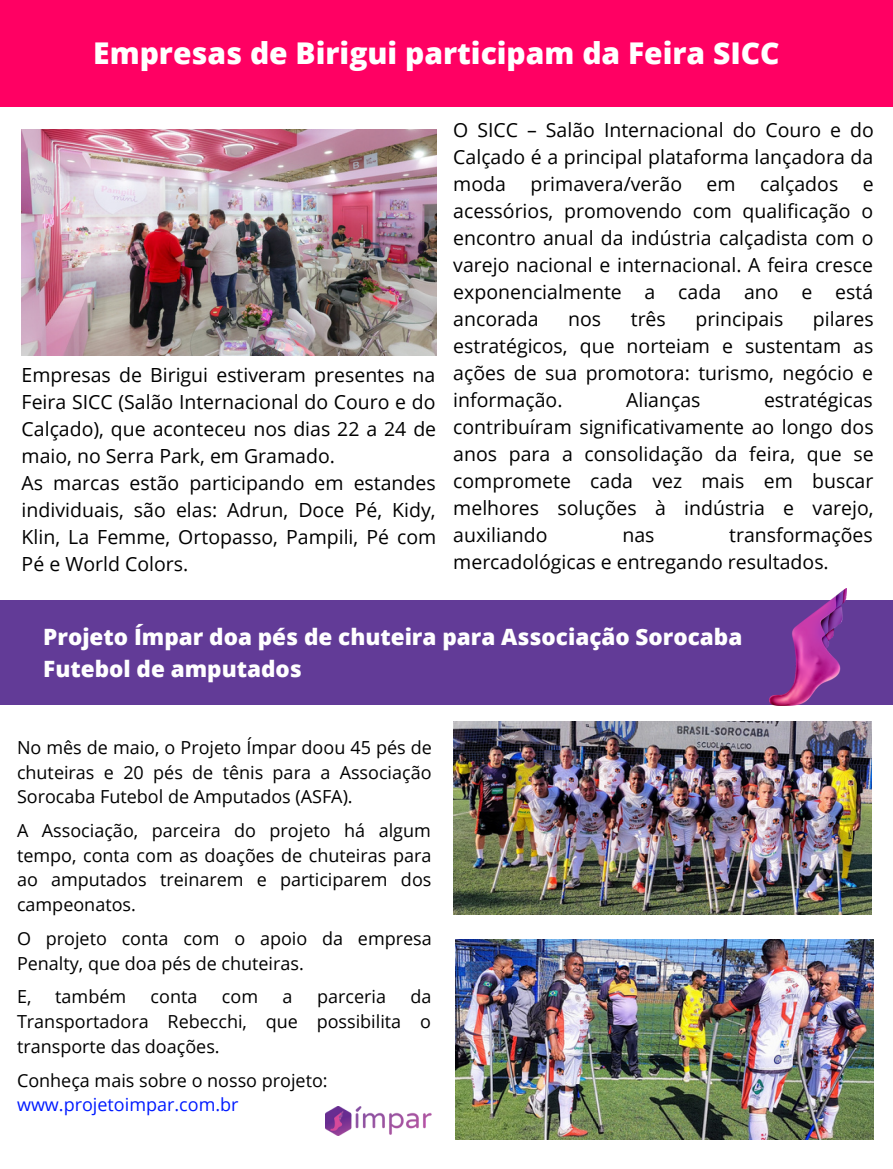
<style>
.page{position:relative;width:893px;height:1169px;background:#fff}
.page>*{position:absolute;margin:0;border:0;box-sizing:border-box;transform-origin:0 0}
.t1{font:800 30px "Open Sans";color:#fff}
.t2{font:800 22.5px/31.5px "Open Sans";color:#fff}
.t3{font:19.5px/27px "Open Sans";color:#000;text-align:justify}
.t4{font:18px/24.8px "Open Sans";color:#000;text-align:justify}
.t5{font:18px "Open Sans";color:#001aff}
</style>
<div class="page">
<div style="left:0;top:0;width:892px;height:107px;background:#ff0063"></div>
<img style="left:22px;top:130px;width:414px;height:226px">
<div style="left:0;top:601px;width:892px;height:104px;background:#623b97"></div>
<img style="left:453px;top:722px;width:418px;height:192px">
<img style="left:455px;top:939px;width:418px;height:201px">
<img style="left:769px;top:588px;width:77px;height:117px">
<img style="left:326px;top:1106px;width:105px;height:29px">
<p class="t1" style="left:93px;top:32px;width:688px">Empresas de Birigui participam da Feira SICC</p>
<p class="t3" style="left:22px;top:361px;width:416px">Empresas de Birigui estiveram presentes na Feira SICC (Salão Internacional do Couro e do Calçado), que aconteceu nos dias 22 a 24 de maio, no Serra Park, em Gramado.</p>
<p class="t3" style="left:22px;top:469px;width:416px">As marcas estão participando em estandes individuais, são elas: Adrun, Doce Pé, Kidy, Klin, La Femme, Ortopasso, Pampili, Pé com Pé e World Colors.</p>
<p class="t3" style="left:453px;top:116px;width:422px">O SICC – Salão Internacional do Couro e do Calçado é a principal plataforma lançadora da moda</p>
<p class="t3" style="left:530px;top:170px;width:153px">primavera/verão</p>
<p class="t3" style="left:706px;top:170px;width:31px">em</p>
<p class="t3" style="left:760px;top:170px;width:80px">calçados</p>
<p class="t3" style="left:453px;top:170px;width:422px;text-indent:409px">e acessórios, promovendo com qualificação o encontro anual da indústria calçadista com o varejo nacional e internacional. A feira cresce exponencialmente a cada ano e está ancorada</p>
<p class="t3" style="left:568px;top:305px;width:35px">nos</p>
<p class="t3" style="left:630px;top:305px;width:37px">três</p>
<p class="t3" style="left:695px;top:305px;width:89px">principais</p>
<p class="t3" style="left:453px;top:305px;width:422px;text-indent:359px">pilares estratégicos, que norteiam e sustentam as ações de sua promotora: turismo, negócio e informação.</p>
<p class="t3" style="left:453px;top:386px;width:422px;text-indent:311px">estratégicas contribuíram significativamente ao longo dos anos para a consolidação da feira, que se compromete cada vez mais em buscar melhores soluções à indústria e varejo, auxiliando</p>
<p class="t3" style="left:626px;top:386px;width:76px">Alianças</p>
<p class="t3" style="left:453px;top:521px;width:421px;text-indent:276px">transformações mercadológicas e entregando resultados.</p>
<p class="t3" style="left:622px;top:521px;width:34px">nas</p>
<p class="t2" style="left:43px;top:621px;width:700px">Projeto Ímpar doa pés de chuteira para Associação Sorocaba<br>Futebol de amputados</p>
<p class="t4" style="left:17px;top:734px;width:416px">No mês de maio, o Projeto Ímpar doou 45 pés de chuteiras e 20 pés de tênis para a Associação Sorocaba Futebol de Amputados (ASFA).</p>
<p class="t4" style="left:17px;top:818px;width:416px">A Associação, parceira do projeto há algum tempo, conta com as doações de chuteiras para ao amputados treinarem e participarem dos campeonatos.</p>
<p class="t4" style="left:17px;top:925px;width:416px">O projeto conta com o apoio da empresa<br>Penalty, que doa pés de chuteiras.</p>
<p class="t4" style="left:17px;top:984px;width:16px">E,</p>
<p class="t4" style="left:55px;top:984px;width:72px">também</p>
<p class="t4" style="left:151px;top:984px;width:48px">conta</p>
<p class="t4" style="left:222px;top:984px;width:38px">com</p>
<p class="t4" style="left:282px;top:984px;width:11px">a</p>
<p class="t4" style="left:317px;top:984px;width:70px">parceria</p>
<p class="t4" style="left:17px;top:984px;width:416px;text-indent:393px">da Transportadora Rebecchi, que possibilita o transporte das doações.</p>
<p class="t4" style="left:17px;top:1067px;width:312px">Conheça mais sobre o nosso projeto:</p>
<p class="t5" style="left:17px;top:1092px;width:223px">www.projetoimpar.com.br</p>
</div>
